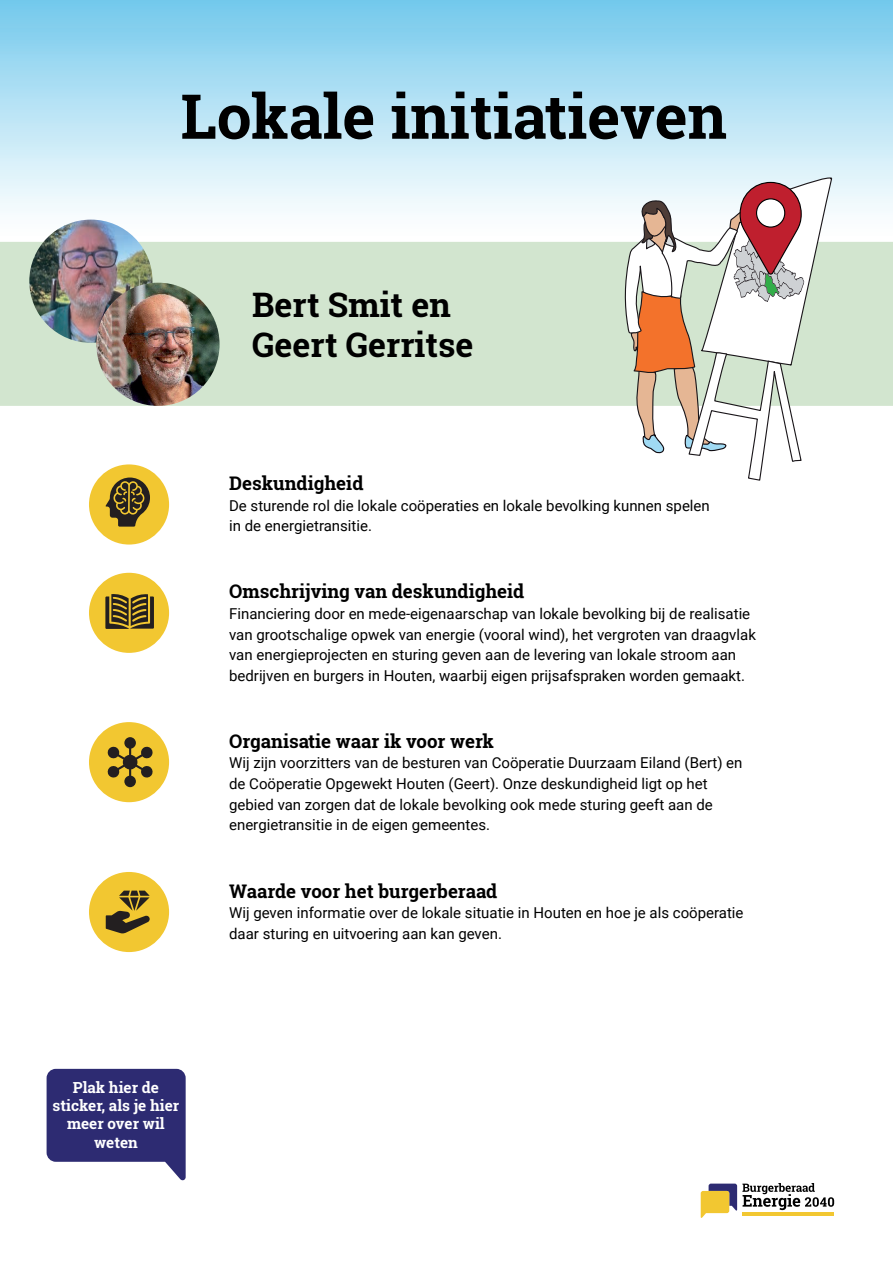
<style>
.page{position:relative;width:893px;height:1263px;background:#fff}
.page>*{position:absolute;margin:0;border:0;box-sizing:border-box;transform-origin:0 0}
.t1{font:700 61.8px "Roboto Slab";color:#000}
.t2{font:700 33.75px/40.5px "Roboto Slab";color:#000}
.t3{font:700 18.75px "Roboto Slab";color:#000}
.t4{font:700 15.3px/18.3px "Roboto Slab";color:#fff;text-align:center}
.t5{font:15px/20.7px "Roboto";color:#000}
</style>
<div class="page">
<div style="left:0;top:0;width:893px;height:242px;background:linear-gradient(to bottom,#75c9ec,#fff)"></div>
<div style="left:0;top:242px;width:893px;height:164px;background:#d2e5cf"></div>
<img style="left:29px;top:220px;width:124px;height:123px;border-radius:62px">
<img style="left:96px;top:283px;width:124px;height:123px;border-radius:62px">
<svg style="left:701px;top:1183px;width:133px;height:35px"></svg>
<hr style="left:742px;top:1212px;width:92px;height:3px;background:#f2c731">
<div style="left:89px;top:573px;width:80px;height:80px;background:#f2c731;border-radius:50%"></div>
<svg style="left:105px;top:594px;width:49px;height:35px"></svg>
<div style="left:89px;top:872px;width:80px;height:80px;background:#f2c731;border-radius:50%"></div>
<svg style="left:106px;top:890px;width:44px;height:43px"></svg>
<div style="left:89px;top:464px;width:80px;height:80px;background:#f2c731;border-radius:50%"></div>
<svg style="left:106px;top:477px;width:44px;height:50px"></svg>
<div style="left:89px;top:722px;width:80px;height:80px;background:#f2c731;border-radius:50%"></div>
<svg style="left:107px;top:737px;width:46px;height:50px"></svg>
<svg style="left:47px;top:1069px;width:139px;height:111px;background:#4d4b87"></svg>
<svg style="left:624px;top:172px;width:209px;height:309px"></svg>
<h1 class="t1" style="left:181px;top:74px;width:548px">Lokale initiatieven</h1>
<h2 class="t2" style="left:252px;top:284px;width:223px">Bert Smit en<br>Geert Gerritse</h2>
<p class="t3" style="left:229px;top:470px;width:136px">Deskundigheid</p>
<p class="t5" style="left:229px;top:494px;width:482px">De sturende rol die lokale coöperaties en lokale bevolking kunnen spelen in de energietransitie.</p>
<p class="t3" style="left:229px;top:579px;width:297px">Omschrijving van deskundigheid</p>
<p class="t5" style="left:229px;top:603px;width:528px">Financiering door en mede-eigenaarschap van lokale bevolking bij de realisatie van grootschalige opwek van energie (vooral wind), het vergroten van draagvlak van energieprojecten en sturing geven aan de levering van lokale stroom aan bedrijven en burgers in Houten, waarbij eigen prijsafspraken worden gemaakt.</p>
<p class="t3" style="left:229px;top:728px;width:266px">Organisatie waar ik voor werk</p>
<p class="t5" style="left:229px;top:752px;width:515px">Wij zijn voorzitters van de besturen van Coöperatie Duurzaam Eiland (Bert) en de Coöperatie Opgewekt Houten (Geert). Onze deskundigheid ligt op het gebied van zorgen dat de lokale bevolking ook mede sturing geeft aan de energietransitie in de eigen gemeentes.</p>
<p class="t3" style="left:229px;top:878px;width:270px">Waarde voor het burgerberaad</p>
<p class="t5" style="left:229px;top:902px;width:516px">Wij geven informatie over de lokale situatie in Houten en hoe je als coöperatie daar sturing en uitvoering aan kan geven.</p>
<p class="t4" style="left:53px;top:1078px;width:128px">Plak hier de sticker, als je hier meer over wil weten</p>
</div>
